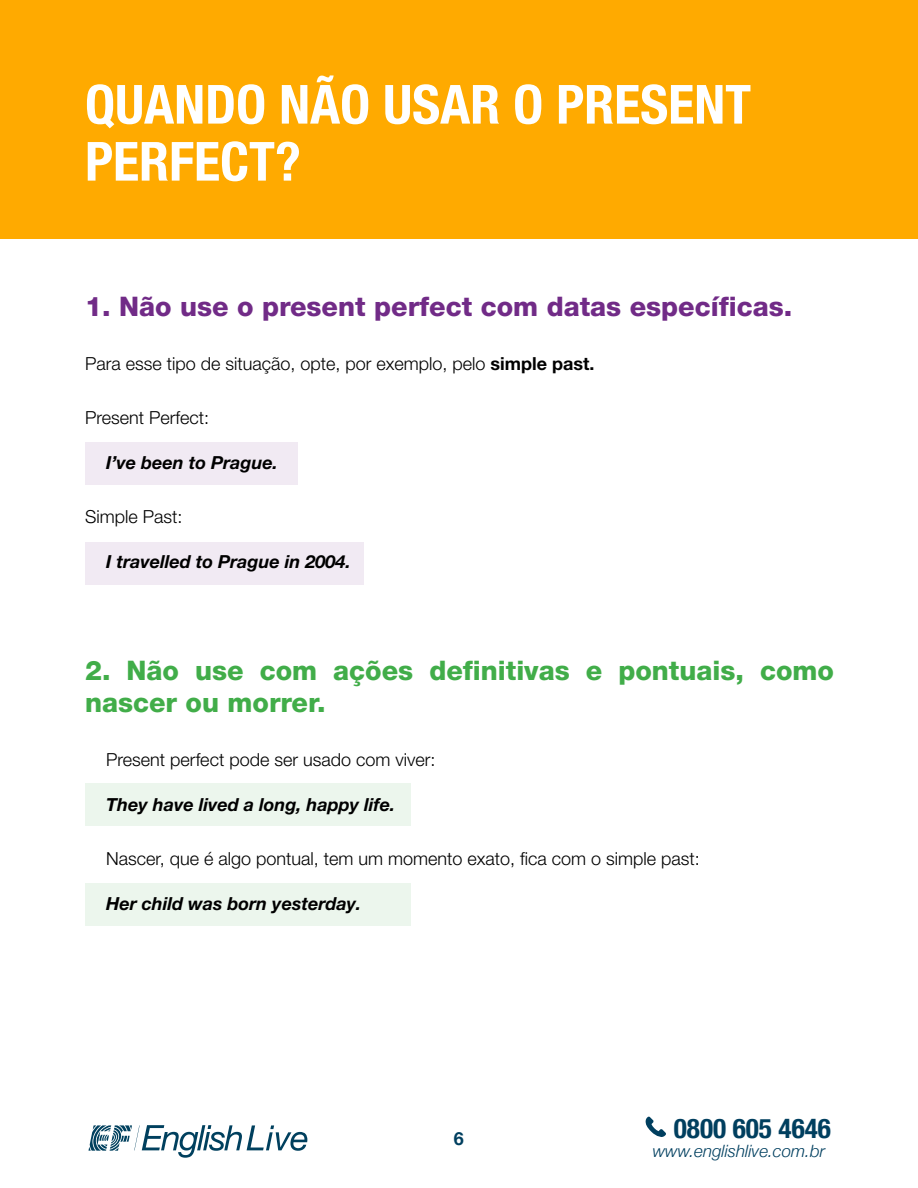
<style>
.page{position:relative;width:918px;height:1188px;background:#fff}
.page>*{position:absolute;margin:0;border:0;box-sizing:border-box;transform-origin:0 0}
.t1{font:700 condensed 54px/57px "Helvetica Neue LT Pro";color:#fff}
.t2{font:700 condensed 27.3px "Helvetica Neue";color:#003f5f}
.t3{font:800 27px/31.5px "Helvetica Neue LT Pro";color:#41ad49}
.t4{font:800 27px "Helvetica Neue LT Pro";color:#712b87}
.t5{font:300 18px "Helvetica Neue LT Pro";color:#000}
.t6{font:italic 700 18px "Helvetica Neue LT Pro";color:#000}
.t7{font:700 18px "Helvetica Neue";color:#003f5f}
.t8{font:italic 300 16.95px "Helvetica Neue";color:#003f5f}
.s1{font-weight:700}
</style>
<div class="page">
<svg style="left:645px;top:1116px;width:21px;height:21px"></svg>
<svg style="left:88px;top:1125px;width:219px;height:33px"></svg>
<div style="left:85px;top:443px;width:213px;height:42px;background:#f1eaf3"></div>
<div style="left:85px;top:783px;width:325px;height:42px;background:#ecf6ed"></div>
<div style="left:85px;top:883px;width:325px;height:42px;background:#ecf6ed"></div>
<div style="left:85px;top:542px;width:278px;height:42px;background:#f1eaf3"></div>
<div style="left:0;top:0;width:918px;height:239px;background:#fa0"></div>
<h1 class="t1" style="left:85px;top:75px;width:668px">QUANDO NÃO USAR O PRESENT<br>PERFECT?</h1>
<h3 class="t4" style="left:85px;top:290px;width:709px">1. Não use o present perfect com datas específicas.</h3>
<p class="t5" style="left:85px;top:352px;width:511px">Para esse tipo de situação, opte, por exemplo, pelo <span class="s1">simple past.</span></p>
<p class="t5" style="left:85px;top:406px;width:126px">Present Perfect:</p>
<p class="t6" style="left:106px;top:451px;width:173px">I’ve been to Prague.</p>
<p class="t5" style="left:85px;top:505px;width:99px">Simple Past:</p>
<p class="t6" style="left:106px;top:550px;width:246px">I travelled to Prague in 2004.</p>
<h3 class="t3" style="left:85px;top:655px;width:751px">2. Não use com ações definitivas e pontuais, como nascer ou morrer.</h3>
<p class="t5" style="left:106px;top:748px;width:331px">Present perfect pode ser usado com viver:</p>
<p class="t6" style="left:106px;top:793px;width:291px">They have lived a long, happy life.</p>
<p class="t5" style="left:106px;top:847px;width:595px">Nascer, que é algo pontual, tem um momento exato, fica com o simple past:</p>
<p class="t6" style="left:106px;top:892px;width:256px">Her child was born yesterday.</p>
<p class="t7" style="left:454px;top:1125px;width:12px">6</p>
<h2 class="t2" style="left:674px;top:1105px;width:159px">0800 605 4646</h2>
<p class="t8" style="left:653px;top:1138px;width:174px">www.englishlive.com.br</p>
</div>
